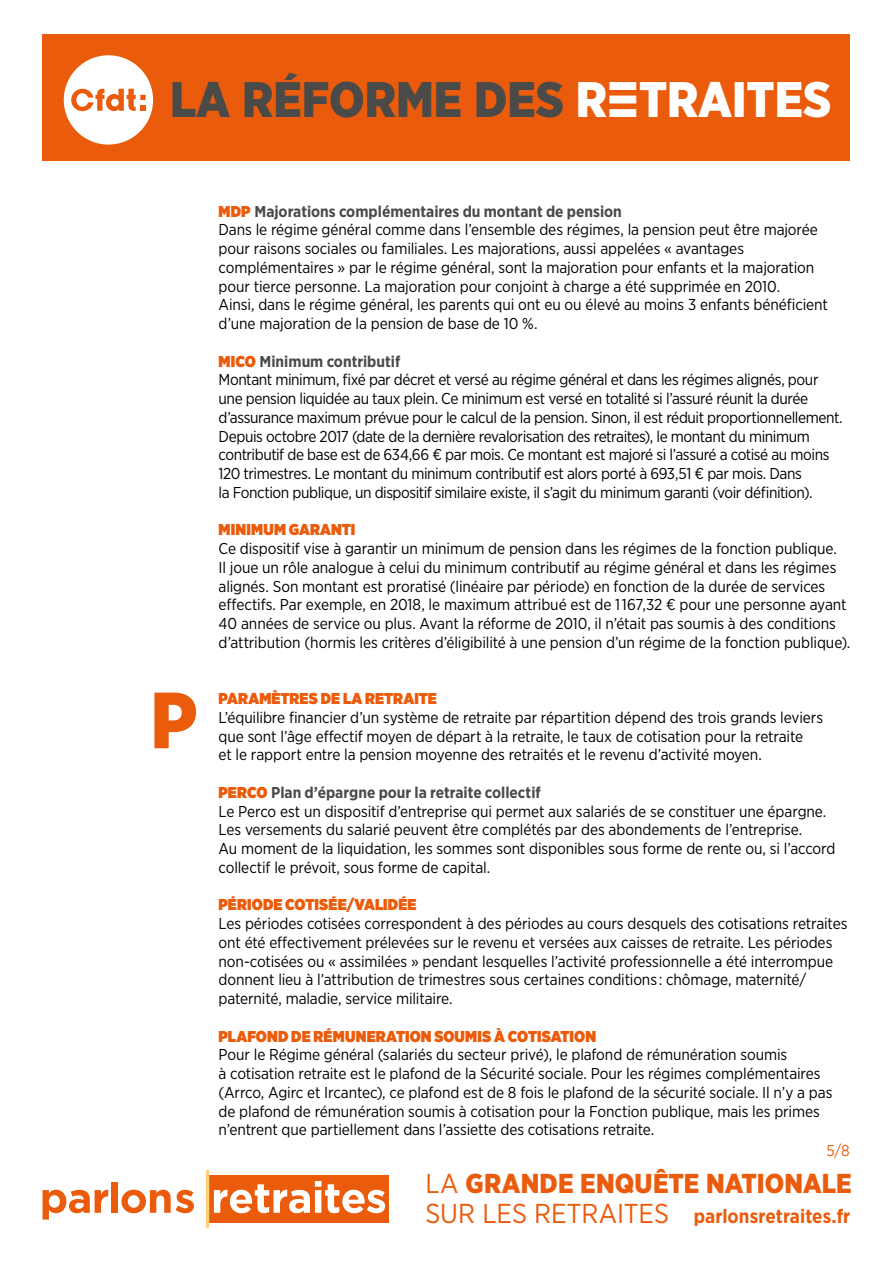
<style>
.page{position:relative;width:893px;height:1263px;background:#fff}
.page>*{position:absolute;margin:0;border:0;box-sizing:border-box;transform-origin:0 0}
.t1{font:900 79.5px "Gotham Narrow";color:#ea5b0b}
.t2{font:900 49.8px "Gotham Narrow";color:#4a4a49}
.t3{font:900 27.3px "Gotham Narrow";letter-spacing:.005em;color:#ea5b0b}
.t4{font:700 19.5px "Gotham Narrow";color:#ea5b0b}
.t5{font:15.75px/18.8px "Gotham Narrow";letter-spacing:-.01em;color:#000}
.t6{font:15.75px/18.8px "Gotham Narrow";letter-spacing:-.03em;color:#000}
.t7{font:900 15.75px "Gotham Narrow";letter-spacing:.005em;color:#ea5b0b}
.t8{font:15.75px "Gotham Narrow";color:#ea5b0b}
.s1{color:#fff}
.s2{font-family:"CFDT";font-stretch:condensed;color:#fff}
.s3{font-weight:900;color:#ea5b0b}
.s4{font-weight:700;color:#4a4a49}
.s5{font-weight:400}
.s6{font-weight:400;font-size:27.3px}
</style>
<div class="page">
<div style="left:43px;top:34px;width:807px;height:127px;background:#ea5b0b"></div>
<div style="left:64px;top:55px;width:89px;height:90px;background:#fff;border-radius:50%"></div>
<svg style="left:71px;top:89px;width:75px;height:22px"></svg>
<div style="left:209px;top:1175px;width:180px;height:47px;background:#ea5b0b"></div>
<svg style="left:43px;top:1189px;width:65px;height:30px"></svg>
<div style="left:112px;top:1182px;width:6px;height:31px;background:#ea5b0b"></div>
<svg style="left:121px;top:1190px;width:73px;height:23px"></svg>
<svg style="left:214px;top:1181px;width:171px;height:32px"></svg>
<hr style="left:206px;top:1171px;width:3px;height:55px;background:#fed07a">
<h2 class="t2" style="left:170px;top:66px;width:663px">LA RÉFORME DES <span class="s1">R</span><span class="s2">E</span><span class="s1">TRAITES</span></h2>
<h1 class="t1" style="left:150px;top:668px;width:48px">P</h1>
<p class="t5" style="left:219px;top:201px;width:611px"><span class="s3">MDP</span> <span class="s4">Majorations complémentaires du montant de pension<br></span>Dans le régime général comme dans l’ensemble des régimes, la pension peut être majorée pour raisons sociales ou familiales. Les majorations, aussi appelées « avantages complémentaires » par le régime général, sont la majoration pour enfants et la majoration pour tierce personne. La majoration pour conjoint à charge a été supprimée en 2010.<br>Ainsi, dans le régime général, les parents qui ont eu ou élevé au moins 3 enfants bénéficient d’une majoration de la pension de base de 10 %.</p>
<p class="t6" style="left:219px;top:351px;width:626px"><span class="s3">MICO</span> <span class="s4">Minimum contributif<br></span>Montant minimum, fixé par décret et versé au régime général et dans les régimes alignés, pour une pension liquidée au taux plein. Ce minimum est versé en totalité si l’assuré réunit la durée d’assurance maximum prévue pour le calcul de la pension. Sinon, il est réduit proportionnellement.<br>Depuis octobre 2017 (date de la dernière revalorisation des retraites), le montant du minimum contributif de base est de 634,66 € par mois. Ce montant est majoré si l’assuré a cotisé au moins 120 trimestres. Le montant du minimum contributif est alors porté à 693,51 € par mois. Dans<br>la Fonction publique, un dispositif similaire existe, il s’agit du minimum garanti (voir définition).</p>
<p class="t7" style="left:219px;top:519px;width:138px">MINIMUM GARANTI</p>
<p class="t5" style="left:219px;top:539px;width:633px">Ce dispositif vise à garantir un minimum de pension dans les régimes de la fonction publique.<br>Il joue un rôle analogue à celui du minimum contributif au régime général et dans les régimes alignés. Son montant est proratisé (linéaire par période) en fonction de la durée de services effectifs. Par exemple, en 2018, le maximum attribué est de 1 167,32 € pour une personne ayant 40 années de service ou plus. Avant la réforme de 2010, il n’était pas soumis à des conditions d’attribution (hormis les critères d’éligibilité à une pension d’un régime de la fonction publique).</p>
<p class="t7" style="left:219px;top:688px;width:220px">PARAMÈTRES DE LA RETRAITE</p>
<p class="t5" style="left:219px;top:708px;width:606px">L’équilibre financier d’un système de retraite par répartition dépend des trois grands leviers que sont l’âge effectif moyen de départ à la retraite, le taux de cotisation pour la retraite<br>et le rapport entre la pension moyenne des retraités et le revenu d’activité moyen.</p>
<p class="t5" style="left:219px;top:783px;width:618px"><span class="s3">PERCO</span> <span class="s4">Plan d’épargne pour la retraite collectif<br></span>Le Perco est un dispositif d’entreprise qui permet aux salariés de se constituer une épargne.<br>Les versements du salarié peuvent être complétés par des abondements de l’entreprise.<br>Au moment de la liquidation, les sommes sont disponibles sous forme de rente ou, si l’accord collectif le prévoit, sous forme de capital.</p>
<p class="t7" style="left:219px;top:894px;width:200px">PÉRIODE COTISÉE/VALIDÉE</p>
<p class="t5" style="left:219px;top:914px;width:630px">Les périodes cotisées correspondent à des périodes au cours desquels des cotisations retraites ont été effectivement prélevées sur le revenu et versées aux caisses de retraite. Les périodes non-cotisées ou « assimilées » pendant lesquelles l’activité professionnelle a été interrompue donnent lieu à l’attribution de trimestres sous certaines conditions : chômage, maternité/ paternité, maladie, service militaire.</p>
<p class="t7" style="left:219px;top:1025px;width:379px">PLAFOND DE RÉMUNERATION SOUMIS À COTISATION</p>
<p class="t5" style="left:219px;top:1045px;width:615px">Pour le Régime général (salariés du secteur privé), le plafond de rémunération soumis<br>à cotisation retraite est le plafond de la Sécurité sociale. Pour les régimes complémentaires (Arrco, Agirc et Ircantec), ce plafond est de 8 fois le plafond de la sécurité sociale. Il n’y a pas de plafond de rémunération soumis à cotisation pour la Fonction publique, mais les primes n’entrent que partiellement dans l’assiette des cotisations retraite.</p>
<p class="t8" style="left:827px;top:1140px;width:25px">5/8</p>
<h3 class="t3" style="left:425px;top:1165px;width:428px"><span class="s5">LA</span> GRANDE ENQUÊTE NATIONALE</h3>
<p class="t4" style="left:425px;top:1203px;width:427px"><span class="s6">SUR LES RETRAITES</span> parlonsretraites.fr</p>
</div>
